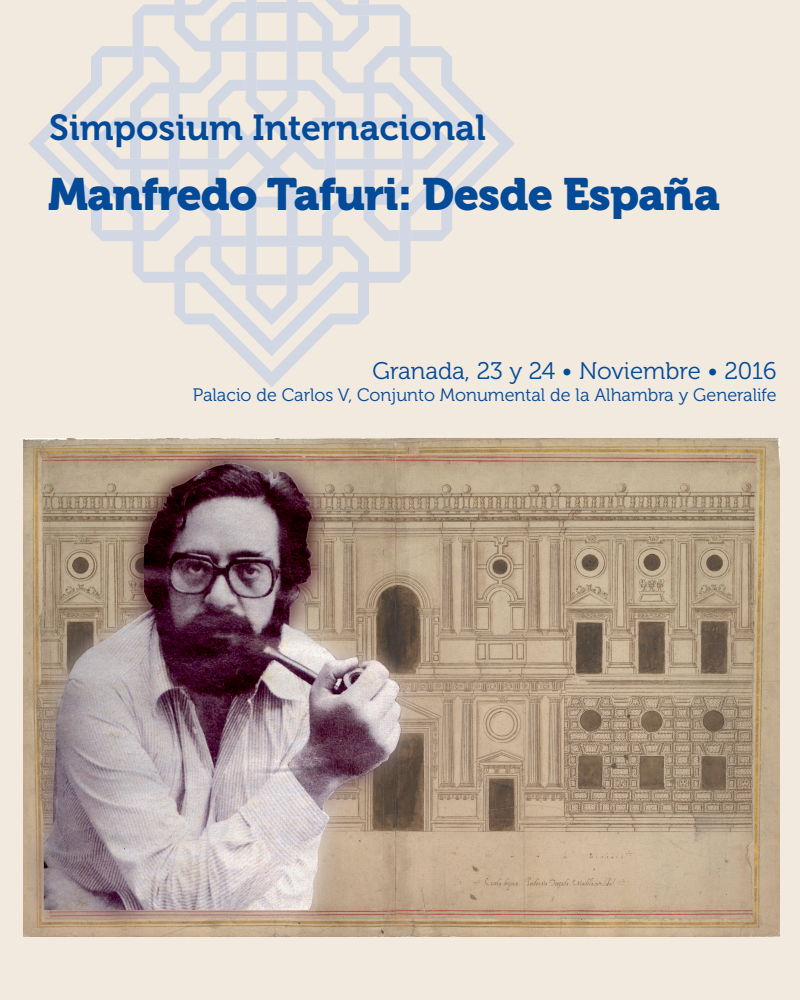
<style>
.page{position:relative;width:800px;height:1000px;background:#f2eadf}
.page>*{position:absolute;margin:0;border:0;box-sizing:border-box;transform-origin:0 0}
.t1{font:45px "Museo 900";letter-spacing:-.02em;color:#034a98}
.t2{font:36px "Museo 700";color:#034a98}
.t3{font:24px "Museo 300";color:#034a98}
.t4{font:18px "Museo 300";color:#034a98}
</style>
<div class="page">
<svg style="left:28px;top:0;width:487px;height:387px"></svg>
<img style="left:24px;top:438px;width:756px;height:498px">
<p class="t2" style="left:49px;top:108px;width:438px">Simposium Internacional</p>
<p class="t1" style="left:48px;top:168px;width:673px">Manfredo Tafuri: Desde España</p>
<p class="t3" style="left:373px;top:358px;width:406px">Granada, 23 y 24 • Noviembre • 2016</p>
<p class="t4" style="left:193px;top:385px;width:585px">Palacio de Carlos V, Conjunto Monumental de la Alhambra y Generalife</p>
</div>
